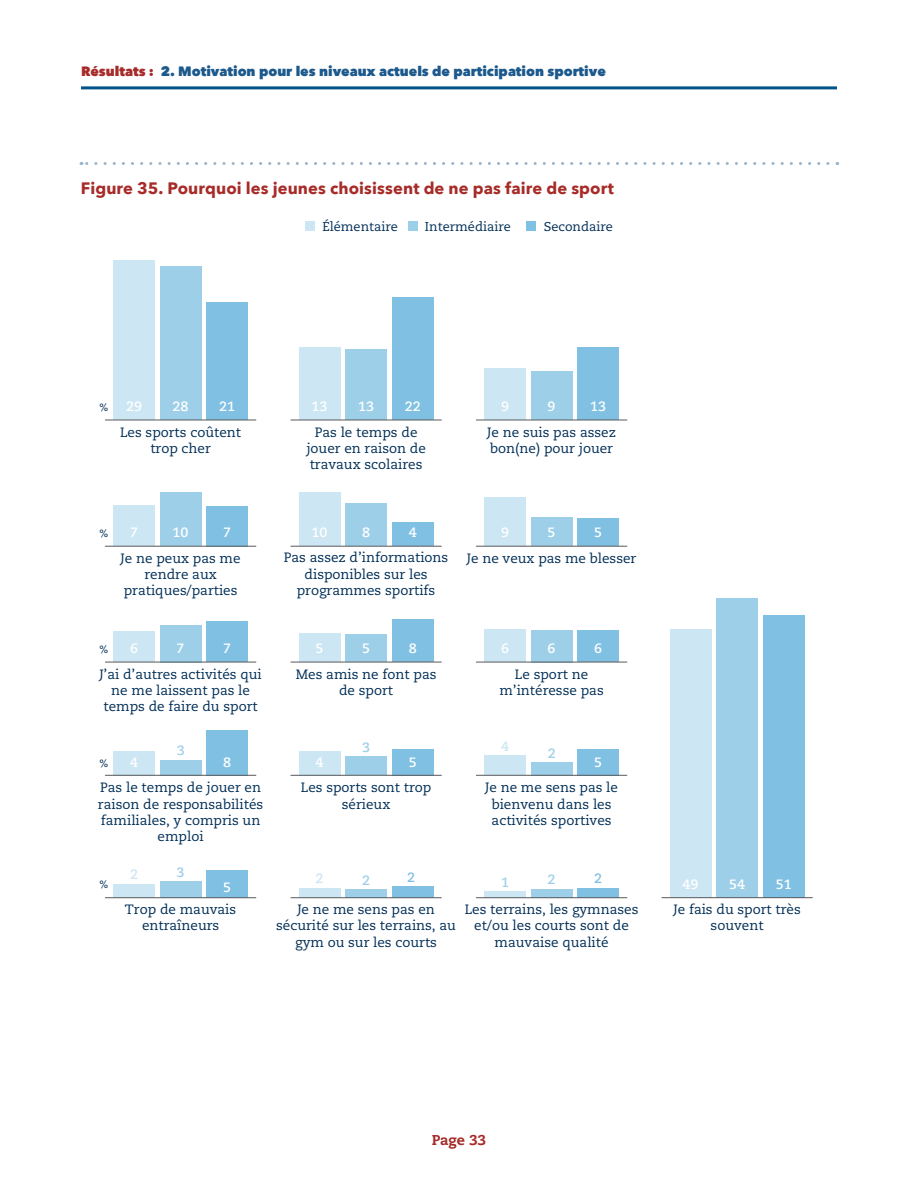
<style>
.page{position:relative;width:918px;height:1188px;background:#fff}
.page>*{position:absolute;margin:0;border:0;box-sizing:border-box;transform-origin:0 0}
.t1{font:700 16.5px "Avenir Next";letter-spacing:.005em;color:#a72b28}
.t2{font:800 14.25px "Caecilia LT Pro 85";color:#a62b29}
.t3{font:13.5px/16.2px "Caecilia LT Pro 55 Roman";color:#002e56;text-align:center}
.t4{font:800 13.5px "Avenir Next";color:#1c598c}
.t5{font:700 13.5px "Caecilia LT Pro 75";color:#fff}
.t6{font:700 13.5px "Caecilia LT Pro 75";color:#9ecfe9}
.t7{font:700 13.5px "Caecilia LT Pro 75";color:#cce6f4}
.t8{font:700 13.5px "Caecilia LT Pro 75";color:#80c0e2}
.t9{font:12.75px "Caecilia LT Pro 55 Roman";color:#002e56}
.t10{font:10.5px "Caecilia LT Pro 55 Roman";color:#002e56}
.s1{color:#a62b29}
</style>
<div class="page">
<hr style="left:81px;top:86px;width:756px;height:3px;background:#005487">
<div style="left:763px;top:615px;width:42px;height:283px;background:#80c0e2"></div>
<div style="left:716px;top:598px;width:42px;height:300px;background:#9ecfe9"></div>
<div style="left:670px;top:629px;width:42px;height:269px;background:#cce6f4"></div>
<div style="left:206px;top:303px;width:42px;height:117px;background:#80c0e2"></div>
<div style="left:160px;top:267px;width:42px;height:153px;background:#9ecfe9"></div>
<div style="left:113px;top:261px;width:42px;height:159px;background:#cce6f4"></div>
<div style="left:392px;top:298px;width:42px;height:122px;background:#80c0e2"></div>
<div style="left:345px;top:350px;width:42px;height:70px;background:#9ecfe9"></div>
<div style="left:299px;top:347px;width:42px;height:73px;background:#cce6f4"></div>
<div style="left:577px;top:347px;width:42px;height:73px;background:#80c0e2"></div>
<div style="left:531px;top:371px;width:42px;height:49px;background:#9ecfe9"></div>
<div style="left:484px;top:369px;width:42px;height:51px;background:#cce6f4"></div>
<div style="left:206px;top:506px;width:42px;height:40px;background:#80c0e2"></div>
<div style="left:160px;top:493px;width:42px;height:53px;background:#9ecfe9"></div>
<div style="left:113px;top:505px;width:42px;height:41px;background:#cce6f4"></div>
<div style="left:392px;top:522px;width:42px;height:24px;background:#80c0e2"></div>
<div style="left:345px;top:504px;width:42px;height:42px;background:#9ecfe9"></div>
<div style="left:299px;top:493px;width:42px;height:53px;background:#cce6f4"></div>
<div style="left:577px;top:519px;width:42px;height:27px;background:#80c0e2"></div>
<div style="left:531px;top:517px;width:42px;height:29px;background:#9ecfe9"></div>
<div style="left:484px;top:498px;width:42px;height:48px;background:#cce6f4"></div>
<div style="left:206px;top:621px;width:42px;height:41px;background:#80c0e2"></div>
<div style="left:160px;top:625px;width:42px;height:37px;background:#9ecfe9"></div>
<div style="left:113px;top:632px;width:42px;height:30px;background:#cce6f4"></div>
<div style="left:392px;top:620px;width:42px;height:42px;background:#80c0e2"></div>
<div style="left:345px;top:634px;width:42px;height:28px;background:#9ecfe9"></div>
<div style="left:299px;top:634px;width:42px;height:28px;background:#cce6f4"></div>
<div style="left:577px;top:631px;width:42px;height:31px;background:#80c0e2"></div>
<div style="left:531px;top:630px;width:42px;height:32px;background:#9ecfe9"></div>
<div style="left:484px;top:629px;width:42px;height:33px;background:#cce6f4"></div>
<div style="left:206px;top:730px;width:42px;height:45px;background:#80c0e2"></div>
<div style="left:160px;top:760px;width:42px;height:15px;background:#9ecfe9"></div>
<div style="left:113px;top:751px;width:42px;height:24px;background:#cce6f4"></div>
<div style="left:392px;top:749px;width:42px;height:26px;background:#80c0e2"></div>
<div style="left:345px;top:757px;width:42px;height:18px;background:#9ecfe9"></div>
<div style="left:299px;top:751px;width:42px;height:24px;background:#cce6f4"></div>
<div style="left:577px;top:749px;width:42px;height:26px;background:#80c0e2"></div>
<div style="left:531px;top:762px;width:42px;height:13px;background:#9ecfe9"></div>
<div style="left:484px;top:755px;width:42px;height:20px;background:#cce6f4"></div>
<div style="left:206px;top:870px;width:42px;height:28px;background:#80c0e2"></div>
<div style="left:160px;top:881px;width:42px;height:17px;background:#9ecfe9"></div>
<div style="left:113px;top:884px;width:42px;height:14px;background:#cce6f4"></div>
<div style="left:392px;top:887px;width:42px;height:11px;background:#80c0e2"></div>
<div style="left:345px;top:889px;width:42px;height:9px;background:#9ecfe9"></div>
<div style="left:299px;top:888px;width:42px;height:10px;background:#cce6f4"></div>
<div style="left:577px;top:888px;width:42px;height:10px;background:#80c0e2"></div>
<div style="left:531px;top:889px;width:42px;height:9px;background:#9ecfe9"></div>
<div style="left:484px;top:892px;width:42px;height:6px;background:#cce6f4"></div>
<div style="left:305px;top:221px;width:10px;height:10px;background:#cce6f4"></div>
<div style="left:408px;top:221px;width:9px;height:10px;background:#9ecfe9"></div>
<div style="left:526px;top:221px;width:10px;height:10px;background:#80c0e2"></div>
<hr style="left:105px;top:420px;width:151px;height:1px;background:#58595b">
<hr style="left:291px;top:420px;width:150px;height:1px;background:#58595b">
<hr style="left:476px;top:420px;width:151px;height:1px;background:#58595b">
<hr style="left:662px;top:897px;width:150px;height:1px;background:#58595b">
<hr style="left:105px;top:546px;width:151px;height:1px;background:#58595b">
<hr style="left:291px;top:546px;width:150px;height:1px;background:#58595b">
<hr style="left:476px;top:546px;width:151px;height:1px;background:#58595b">
<hr style="left:105px;top:662px;width:151px;height:1px;background:#58595b">
<hr style="left:291px;top:662px;width:150px;height:1px;background:#58595b">
<hr style="left:476px;top:662px;width:151px;height:1px;background:#58595b">
<hr style="left:105px;top:775px;width:151px;height:1px;background:#58595b">
<hr style="left:291px;top:775px;width:150px;height:1px;background:#58595b">
<hr style="left:476px;top:775px;width:151px;height:1px;background:#58595b">
<hr style="left:105px;top:897px;width:151px;height:1px;background:#58595b">
<hr style="left:291px;top:897px;width:150px;height:1px;background:#58595b">
<hr style="left:476px;top:897px;width:151px;height:1px;background:#58595b">
<svg style="left:81px;top:162px;width:747px;height:3px"></svg>
<p class="t4" style="left:81px;top:63px;width:526px"><span class="s1">Résultats :</span> 2. Motivation pour les niveaux actuels de participation sportive</p>
<p class="t1" style="left:81px;top:174px;width:535px">Figure 35. Pourquoi les jeunes choisissent de ne pas faire de sport</p>
<p class="t9" style="left:322px;top:218px;width:77px">Élémentaire</p>
<p class="t9" style="left:425px;top:218px;width:87px">Intermédiaire</p>
<p class="t9" style="left:544px;top:218px;width:71px">Secondaire</p>
<p class="t10" style="left:100px;top:400px;width:10px">%</p>
<p class="t5" style="left:126px;top:397px;width:17px">29</p>
<p class="t5" style="left:173px;top:397px;width:17px">28</p>
<p class="t5" style="left:219px;top:397px;width:17px">21</p>
<p class="t5" style="left:312px;top:397px;width:17px">13</p>
<p class="t5" style="left:358px;top:397px;width:17px">13</p>
<p class="t5" style="left:405px;top:397px;width:17px">22</p>
<p class="t5" style="left:501px;top:397px;width:9px">9</p>
<p class="t5" style="left:548px;top:397px;width:9px">9</p>
<p class="t5" style="left:590px;top:397px;width:17px">13</p>
<p class="t3" style="left:120px;top:424px;width:123px">Les sports coûtent trop cher</p>
<p class="t3" style="left:306px;top:424px;width:121px">Pas le temps de jouer en raison de travaux scolaires</p>
<p class="t3" style="left:487px;top:424px;width:130px;text-align:left">Je ne suis pas assez bon(ne) pour jouer</p>
<p class="t10" style="left:100px;top:526px;width:10px">%</p>
<p class="t5" style="left:130px;top:523px;width:9px">7</p>
<p class="t5" style="left:173px;top:523px;width:17px">10</p>
<p class="t5" style="left:223px;top:523px;width:9px">7</p>
<p class="t5" style="left:312px;top:523px;width:17px">10</p>
<p class="t5" style="left:362px;top:523px;width:9px">8</p>
<p class="t5" style="left:409px;top:523px;width:9px">4</p>
<p class="t5" style="left:501px;top:523px;width:9px">9</p>
<p class="t5" style="left:548px;top:523px;width:9px">5</p>
<p class="t5" style="left:594px;top:523px;width:9px">5</p>
<p class="t3" style="left:121px;top:550px;width:122px">Je ne peux pas me rendre aux pratiques/parties</p>
<p class="t3" style="left:284px;top:549px;width:166px">Pas assez d’informations disponibles sur les programmes sportifs</p>
<p class="t3" style="left:467px;top:550px;width:171px">Je ne veux pas me blesser</p>
<p class="t10" style="left:100px;top:642px;width:10px">%</p>
<p class="t5" style="left:130px;top:639px;width:9px">6</p>
<p class="t5" style="left:177px;top:639px;width:9px">7</p>
<p class="t5" style="left:223px;top:639px;width:9px">7</p>
<p class="t5" style="left:316px;top:639px;width:9px">5</p>
<p class="t5" style="left:362px;top:639px;width:9px">5</p>
<p class="t5" style="left:409px;top:639px;width:9px">8</p>
<p class="t5" style="left:501px;top:639px;width:9px">6</p>
<p class="t5" style="left:548px;top:639px;width:9px">6</p>
<p class="t5" style="left:594px;top:639px;width:9px">6</p>
<p class="t3" style="left:99px;top:666px;width:164px">J’ai d’autres activités qui ne me laissent pas le temps de faire du sport</p>
<p class="t3" style="left:296px;top:666px;width:142px">Mes amis ne font pas de sport</p>
<p class="t3" style="left:499px;top:666px;width:106px">Le sport ne m’intéresse pas</p>
<p class="t10" style="left:100px;top:756px;width:10px">%</p>
<p class="t5" style="left:130px;top:753px;width:9px">4</p>
<p class="t6" style="left:177px;top:741px;width:9px">3</p>
<p class="t5" style="left:223px;top:753px;width:9px">8</p>
<p class="t5" style="left:316px;top:753px;width:9px">4</p>
<p class="t6" style="left:362px;top:738px;width:9px">3</p>
<p class="t5" style="left:409px;top:753px;width:9px">5</p>
<p class="t7" style="left:501px;top:737px;width:9px">4</p>
<p class="t6" style="left:548px;top:744px;width:9px">2</p>
<p class="t5" style="left:594px;top:753px;width:9px">5</p>
<p class="t3" style="left:98px;top:779px;width:167px">Pas le temps de jouer en raison de responsabilités familiales, y compris un emploi</p>
<p class="t3" style="left:301px;top:779px;width:132px">Les sports sont trop sérieux</p>
<p class="t3" style="left:485px;top:779px;width:134px">Je ne me sens pas le bienvenu dans les activités sportives</p>
<p class="t10" style="left:100px;top:877px;width:10px">%</p>
<p class="t7" style="left:130px;top:865px;width:9px">2</p>
<p class="t6" style="left:177px;top:863px;width:9px">3</p>
<p class="t5" style="left:223px;top:878px;width:9px">5</p>
<p class="t3" style="left:125px;top:901px;width:113px">Trop de mauvais entraîneurs</p>
<p class="t7" style="left:316px;top:869px;width:9px">2</p>
<p class="t6" style="left:362px;top:871px;width:9px">2</p>
<p class="t8" style="left:407px;top:868px;width:9px">2</p>
<p class="t6" style="left:501px;top:873px;width:9px">1</p>
<p class="t6" style="left:548px;top:870px;width:9px">2</p>
<p class="t8" style="left:594px;top:869px;width:9px">2</p>
<p class="t3" style="left:276px;top:901px;width:181px">Je ne me sens pas en sécurité sur les terrains, au gym ou sur les courts</p>
<p class="t3" style="left:465px;top:901px;width:175px">Les terrains, les gymnases et/ou les courts sont de mauvaise qualité</p>
<p class="t5" style="left:683px;top:875px;width:17px">49</p>
<p class="t5" style="left:729px;top:875px;width:17px">54</p>
<p class="t5" style="left:776px;top:875px;width:17px">51</p>
<p class="t3" style="left:673px;top:901px;width:129px">Je fais du sport très souvent</p>
<p class="t2" style="left:432px;top:1130px;width:56px">Page 33</p>
</div>
